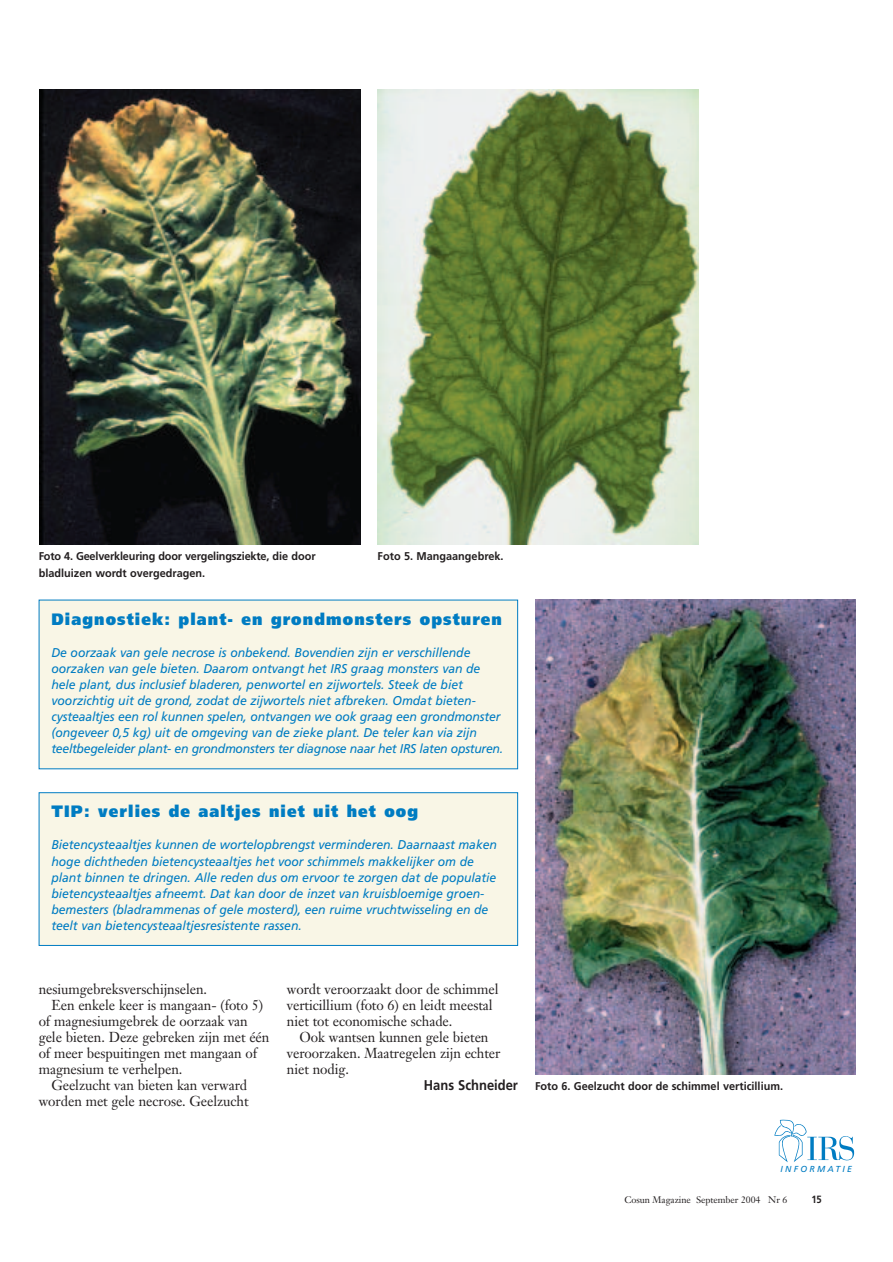
<style>
.page{position:relative;width:893px;height:1262px;background:#fff}
.page>*{position:absolute;margin:0;border:0;box-sizing:border-box;transform-origin:0 0}
.t1{font:900 16.5px "Frutiger";letter-spacing:.075em;color:#007cc2;scale:.92 1}
.t2{font:14.25px/16px "Janson Text";letter-spacing:-.005em;color:#231f20;scale:.96 1}
.t3{font:700 14.1px "Frutiger";color:#231f20;scale:.92 1}
.t4{font:italic 12.75px/16px "Frutiger";letter-spacing:-.005em;color:#007cc2;scale:.96 1}
.t5{font:700 11.25px/16px "Frutiger";color:#231f20}
.t6{font:700 10.5px "Frutiger";color:#231f20;scale:.9 1}
.t7{font:9.3px "Janson Text";letter-spacing:-.005em;color:#231f20}
.t8{font:italic 8.7px "Frutiger";letter-spacing:.26em;color:#007cc2}
</style>
<div class="page">
<svg style="left:774px;top:1119px;width:80px;height:43px"></svg>
<div style="left:39px;top:600px;width:478px;height:169px;background:#f9f6e6"></div>
<div style="left:39px;top:792px;width:478px;height:153px;background:#f9f6e6"></div>
<div style="left:39px;top:792px;width:479px;height:153px;border:1px solid #007cc2"></div>
<img style="left:40px;top:89px;width:320px;height:455px">
<img style="left:377px;top:90px;width:321px;height:454px">
<img style="left:535px;top:599px;width:320px;height:475px">
<p class="t5" style="left:39px;top:549px;width:279px">Foto 4. Geelverkleuring door vergelingsziekte, die door bladluizen wordt overgedragen.</p>
<p class="t5" style="left:377px;top:549px;width:127px">Foto 5. Mangaangebrek.</p>
<p class="t1" style="left:51px;top:612px;width:491px">Diagnostiek: plant- en grondmonsters opsturen</p>
<p class="t4" style="left:51px;top:645px;width:472px">De oorzaak van gele necrose is onbekend. Bovendien zijn er verschillende oorzaken van gele bieten. Daarom ontvangt het IRS graag monsters van de hele plant, dus inclusief bladeren, penwortel en zijwortels. Steek de biet voorzichtig uit de grond, zodat de zijwortels niet afbreken. Omdat bieten&shy;cysteaaltjes een rol kunnen spelen, ontvangen we ook graag een grondmonster (ongeveer 0,5 kg) uit de omgeving van de zieke plant. De teler kan via zijn teeltbegeleider plant- en grondmonsters ter diagnose naar het IRS laten opsturen.</p>
<p class="t1" style="left:51px;top:805px;width:400px">TIP: verlies de aaltjes niet uit het oog</p>
<p class="t4" style="left:51px;top:838px;width:465px">Bietencysteaaltjes kunnen de wortelopbrengst verminderen. Daarnaast maken hoge dichtheden bietencysteaaltjes het voor schimmels makkelijker om de plant binnen te dringen. Alle reden dus om ervoor te zorgen dat de populatie bietencysteaaltjes afneemt. Dat kan door de inzet van kruisbloemige groen&shy;bemesters (bladrammenas of gele mosterd), een ruime vruchtwisseling en de teelt van bietencysteaaltjesresistente rassen.</p>
<p class="t2" style="left:39px;top:982px;width:177px">nesiumgebreksverschijnselen.</p>
<p class="t2" style="left:51px;top:998px;width:222px">Een enkele keer is mangaan- (foto 5)</p>
<p class="t2" style="left:39px;top:1014px;width:219px">of magnesiumgebrek de oorzaak van</p>
<p class="t2" style="left:39px;top:1030px;width:242px">gele bieten. Deze gebreken zijn met één</p>
<p class="t2" style="left:39px;top:1046px;width:229px">of meer bespuitingen met mangaan of</p>
<p class="t2" style="left:39px;top:1062px;width:151px">magnesium te verhelpen.</p>
<p class="t2" style="left:51px;top:1078px;width:205px">Geelzucht van bieten kan verward</p>
<p class="t2" style="left:39px;top:1094px;width:220px">worden met gele necrose. Geelzucht</p>
<p class="t2" style="left:287px;top:982px;width:222px">wordt veroorzaakt door de schimmel verticillium (foto 6) en leidt meestal niet tot economische schade.</p>
<p class="t2" style="left:287px;top:1030px;width:224px;text-indent:13px">Ook wantsen kunnen gele bieten veroorzaken. Maatregelen zijn echter niet nodig.</p>
<p class="t3" style="left:424px;top:1079px;width:104px">Hans Schneider</p>
<p class="t5" style="left:535px;top:1079px;width:249px">Foto 6. Geelzucht door de schimmel verticillium.</p>
<p class="t8" style="left:780px;top:1165px;width:73px">INFORMATIE</p>
<p class="t7" style="left:624px;top:1195px;width:164px">Cosun Magazine September 2004 Nr 6</p>
<p class="t6" style="left:811px;top:1194px;width:13px">15</p>
</div>
